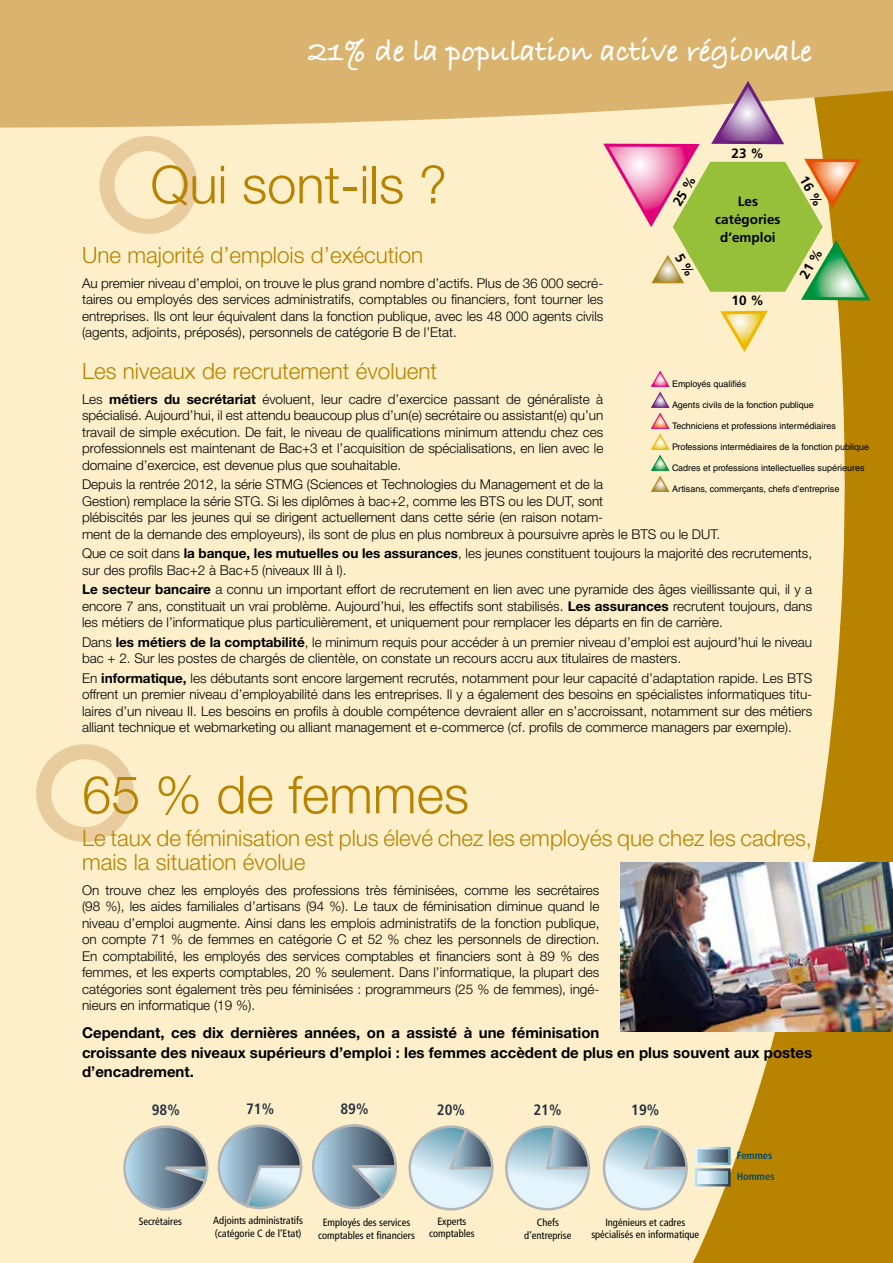
<style>
.page{position:relative;width:893px;height:1263px;background:#fcefca}
.page>*{position:absolute;margin:0;border:0;box-sizing:border-box;transform-origin:0 0}
.t1{font:300 52.5px "Helvetica Neue LT Std";color:#b88400}
.t2{font:700 31.5px "Bradley Hand ITC Std";color:#fff}
.t3{font:300 22.5px/24px "Helvetica Neue LT Std";color:#b88400}
.t4{font:700 15px/19.5px "Helvetica Neue LT Std";color:#000}
.t5{font:700 condensed 15px "Frutiger LT Std";color:#273140}
.t6{font:300 13.5px/16.5px "Helvetica Neue LT Std";color:#000;text-align:justify}
.t7{font:700 13.5px/18px "Frutiger LT Std";color:#000;text-align:center}
.t8{font:condensed 10.5px/12.6px "Frutiger LT Std";color:#000;text-align:center}
.t9{font:700 condensed 10.5px/21px "Frutiger LT Std";color:#004d70}
.t10{font:9px "Helvetica LT Std";color:#000}
.s1{font-weight:700}
</style>
<div class="page">
<svg style="left:685px;top:174px;width:208px;height:1089px"></svg>
<svg style="left:0;top:0;width:893px;height:174px;fill:#dab46f"></svg>
<div style="left:99px;top:136px;width:98px;height:98px;border:15px solid #e9cc9e;border-radius:50%"></div>
<div style="left:36px;top:744px;width:98px;height:98px;border:15px solid #e9cc9e;border-radius:50%"></div>
<svg style="left:699px;top:1151px;width:28px;height:10px"></svg>
<div style="left:695px;top:1147px;width:36px;height:18px;border:3px solid #fff"></div>
<svg style="left:699px;top:1172px;width:28px;height:10px"></svg>
<div style="left:695px;top:1168px;width:36px;height:18px;border:3px solid #fff"></div>
<svg style="left:312px;top:1124px;width:85px;height:85px"></svg>
<img style="left:621px;top:862px;width:272px;height:169px">
<svg style="left:123px;top:1125px;width:86px;height:86px"></svg>
<svg style="left:217px;top:1124px;width:86px;height:86px"></svg>
<svg style="left:408px;top:1125px;width:86px;height:86px"></svg>
<svg style="left:505px;top:1125px;width:86px;height:86px"></svg>
<svg style="left:602px;top:1124px;width:87px;height:88px"></svg>
<svg style="left:719px;top:309px;width:51px;height:46px"></svg>
<svg style="left:651px;top:370px;width:19px;height:122px"></svg>
<svg style="left:602px;top:78px;width:271px;height:224px"></svg>
<h2 class="t2" style="left:308px;top:33px;width:505px">21% de la population active régionale</h2>
<p class="t7" style="left:732px;top:144px;width:34px">23 %</p>
<h1 class="t1" style="left:151px;top:153px;width:298px">Qui sont-ils ?</h1>
<p class="t7" style="left:715px;top:192px;width:67px">Les catégories d’emploi</p>
<h3 class="t3" style="left:82px;top:242px;width:343px">Une majorité d’emplois d’exécution</h3>
<p class="t6" style="left:82px;top:274px;width:523px">Au premier niveau d’emploi, on trouve le plus grand nombre d’actifs. Plus de 36 000 secré&shy;taires ou employés des services administratifs, comptables ou financiers, font tourner les entreprises. Ils ont leur équivalent dans la fonction publique, avec les 48 000 agents civils (agents, adjoints, préposés), personnels de catégorie B de l’Etat.</p>
<h3 class="t3" style="left:82px;top:358px;width:357px">Les niveaux de recrutement évoluent</h3>
<p class="t6" style="left:82px;top:390px;width:523px">Les <span class="s1">métiers du secrétariat</span> évoluent, leur cadre d’exercice passant de généraliste à spécialisé. Aujourd’hui, il est attendu beaucoup plus d’un(e) secrétaire ou assistant(e) qu’un travail de simple exécution. De fait, le niveau de qualifications minimum attendu chez ces professionnels est maintenant de Bac+3 et l’acquisition de spécialisations, en lien avec le domaine d’exercice, est devenue plus que souhaitable.</p>
<p class="t6" style="left:82px;top:476px;width:640px;text-align:left">Depuis la rentrée 2012, la série STMG (Sciences et Technologies du Management et de la<br>Gestion) remplace la série STG. Si les diplômes à bac+2, comme les BTS ou les DUT, sont<br>plébiscités par les jeunes qui se dirigent actuellement dans cette série (en raison notam-<br>ment de la demande des employeurs), ils sont de plus en plus nombreux à poursuivre après le BTS ou le DUT.</p>
<p class="t6" style="left:82px;top:545px;width:732px">Que ce soit dans <span class="s1">la banque, les mutuelles ou les assurances</span>, les jeunes constituent toujours la majorité des recrutements, sur des profils Bac+2 à Bac+5 (niveaux III à I).</p>
<p class="t6" style="left:82px;top:581px;width:732px"><span class="s1">Le secteur bancaire</span> a connu un important effort de recrutement en lien avec une pyramide des âges vieillissante qui, il y a encore 7 ans, constituait un vrai problème. Aujourd’hui, les effectifs sont stabilisés. <span class="s1">Les assurances</span> recrutent toujours, dans les métiers de l’informatique plus particulièrement, et uniquement pour remplacer les départs en fin de carrière.</p>
<p class="t6" style="left:82px;top:633px;width:732px">Dans <span class="s1">les métiers de la comptabilité</span>, le minimum requis pour accéder à un premier niveau d’emploi est aujourd’hui le niveau bac + 2. Sur les postes de chargés de clientèle, on constate un recours accru aux titulaires de masters.</p>
<p class="t6" style="left:82px;top:669px;width:732px">En <span class="s1">informatique,</span> les débutants sont encore largement recrutés, notamment pour leur capacité d’adaptation rapide. Les BTS offrent un premier niveau d’employabilité dans les entreprises. Il y a également des besoins en spécialistes informatiques titu&shy;laires d’un niveau II. Les besoins en profils à double compétence devraient aller en s’accroissant, notamment sur des métiers alliant technique et webmarketing ou alliant management et e-commerce (cf. profils de commerce managers par exemple).</p>
<p class="t7" style="left:732px;top:291px;width:34px">10 %</p>
<p class="t10" style="left:672px;top:378px;width:76px">Employés qualifiés</p>
<p class="t10" style="left:672px;top:399px;width:143px">Agents civils de la fonction publique</p>
<p class="t10" style="left:672px;top:420px;width:165px">Techniciens et professions intermédiaires</p>
<p class="t10" style="left:672px;top:441px;width:199px">Professions intermédiaires de la fonction publique</p>
<p class="t10" style="left:672px;top:462px;width:194px">Cadres et professions intellectuelles supérieures</p>
<p class="t10" style="left:672px;top:483px;width:169px">Artisans, commerçants, chefs d’entreprise</p>
<h1 class="t1" style="left:82px;top:762px;width:389px">65 % de femmes</h1>
<h3 class="t3" style="left:82px;top:825px;width:732px">Le taux de féminisation est plus élevé chez les employés que chez les cadres, mais la situation évolue</h3>
<p class="t6" style="left:82px;top:881px;width:519px">On trouve chez les employés des professions très féminisées, comme les secrétaires (98 %), les aides familiales d’artisans (94 %). Le taux de féminisation diminue quand le niveau d’emploi augmente. Ainsi dans les emplois administratifs de la fonction publique, on compte 71 % de femmes en catégorie C et 52 % chez les personnels de direction.<br>En comptabilité, les employés des services comptables et financiers sont à 89 % des femmes, et les experts comptables, 20 % seulement. Dans l’informatique, la plupart des catégories sont également très peu féminisées : programmeurs (25 % de femmes), ingé&shy;nieurs en informatique (19 %).</p>
<p class="t4" style="left:82px;top:1023px;width:732px">Cependant, ces dix dernières années, on a assisté à une féminisation<br>croissante des niveaux supérieurs d’emploi : les femmes accèdent de plus en plus souvent aux postes d’encadrement.</p>
<p class="t5" style="left:152px;top:1101px;width:30px">98%</p>
<p class="t5" style="left:246px;top:1100px;width:30px">71%</p>
<p class="t5" style="left:340px;top:1100px;width:30px">89%</p>
<p class="t5" style="left:437px;top:1101px;width:30px">20%</p>
<p class="t5" style="left:533px;top:1101px;width:30px">21%</p>
<p class="t5" style="left:631px;top:1101px;width:30px">19%</p>
<p class="t8" style="left:139px;top:1215px;width:45px">Secrétaires</p>
<p class="t8" style="left:213px;top:1214px;width:91px;text-align:left">Adjoints administratifs (catégorie C de l’Etat)</p>
<p class="t8" style="left:318px;top:1216px;width:98px">Employés des services comptables et financiers</p>
<p class="t8" style="left:429px;top:1215px;width:47px">Experts comptables</p>
<p class="t8" style="left:524px;top:1216px;width:49px">Chefs d’entreprise</p>
<p class="t8" style="left:591px;top:1216px;width:109px">Ingénieurs et cadres spécialisés en informatique</p>
<p class="t9" style="left:737px;top:1145px;width:39px">Femmes<br>Hommes</p>
</div>
